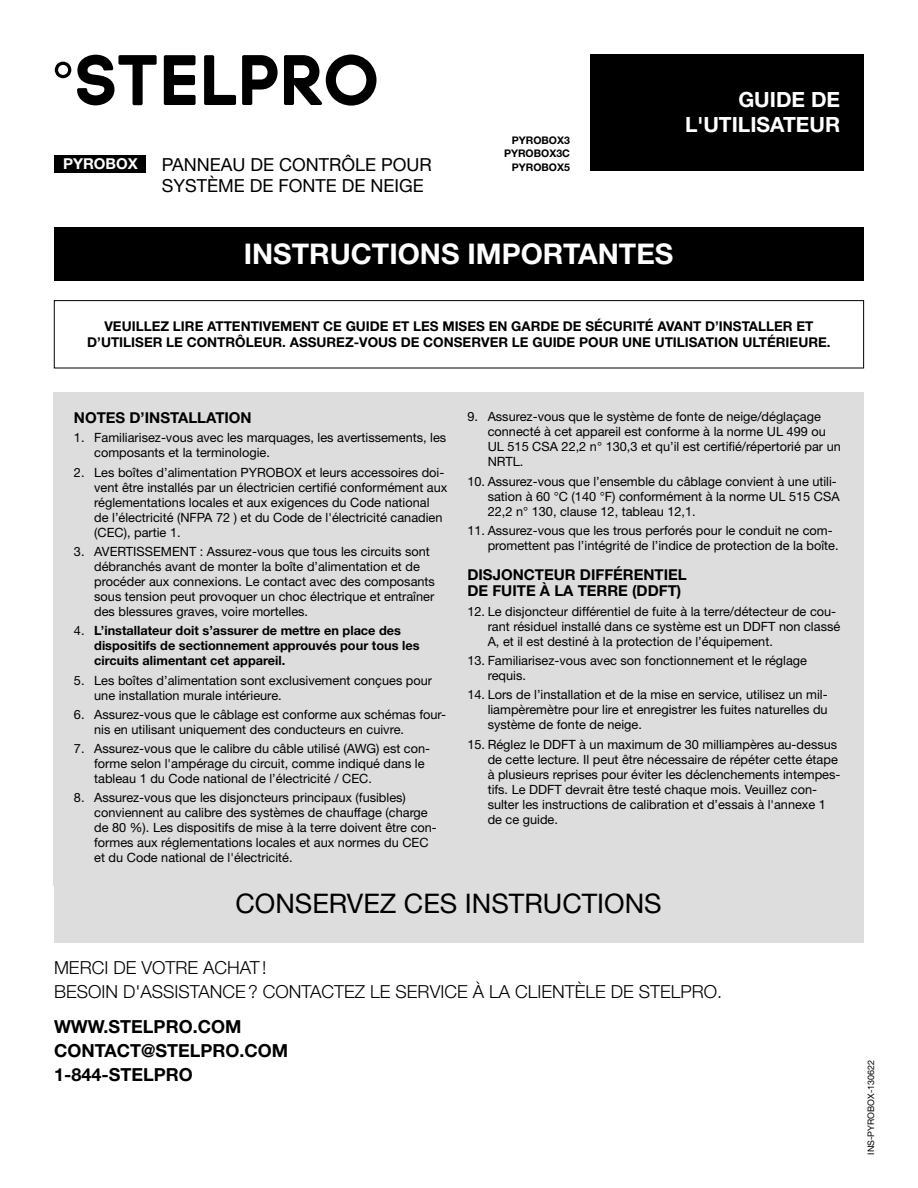
<style>
.page{position:relative;width:918px;height:1188px;background:#fff}
.page>*{position:absolute;margin:0;border:0;box-sizing:border-box;transform-origin:0 0}
.Titre_Sections{font:700 28.5px "Helvetica Neue LT Std";color:#fff}
.Texte_avertissement{font:27px "Helvetica Neue LT Std";color:#000}
.Titre_page1{font:700 21px/25.5px "Helvetica Neue LT Std";color:#fff;text-align:right}
.Sous-titres{font:300 18px "Helvetica Neue LT Std";color:#000}
.Sous-titres-2{font:700 18px "Helvetica Neue LT Std";color:#000}
.Texte_courant{font:18px/21.6px "Helvetica Neue LT Std";color:#000}
.Sous-titre_avertisse{font:700 15px/16.5px "Helvetica Neue LT Std";color:#000}
.Series{font:700 15px "Helvetica Neue LT Std";color:#fff}
.Notes_et_astuces{font:700 13.5px/16.5px "Helvetica Neue LT Std";color:#000;text-align:center}
.t1{font:12.75px/15px "Helvetica Neue LT Std";color:#000}
.t2{font:700 12.75px/15px "Helvetica Neue LT Std";color:#000}
.Code_produit_cover{font:700 10.5px "Helvetica Neue LT Std";color:#000}
.t3{font:9px "Helvetica Neue LT Std";color:#000}
.s1{font-weight:400}
</style>
<div class="page">
<div style="left:54px;top:155px;width:92px;height:18px;background:#000"></div>
<svg style="left:77px;top:55px;width:80px;height:50px"></svg>
<svg style="left:164px;top:55px;width:32px;height:50px"></svg>
<svg style="left:204px;top:55px;width:32px;height:50px"></svg>
<svg style="left:242px;top:55px;width:36px;height:50px"></svg>
<svg style="left:284px;top:55px;width:93px;height:51px"></svg>
<svg style="left:55px;top:62px;width:16px;height:16px"></svg>
<div style="left:54px;top:392px;width:810px;height:551px;background:#ddd"></div>
<div style="left:591px;top:54px;width:273px;height:116px;background:#000"></div>
<div style="left:54px;top:227px;width:810px;height:54px;background:#000"></div>
<div style="left:54px;top:300px;width:810px;height:68px;border:1px solid #000"></div>
<p class="Code_produit_cover" style="left:512px;top:133px;width:60px">PYROBOX3</p>
<p class="Code_produit_cover" style="left:504px;top:147px;width:67px">PYROBOX3C</p>
<p class="Texte_courant" style="left:162px;top:153px;width:272px">PANNEAU DE CONTRÔLE POUR<br>SYSTÈME DE FONTE DE NEIGE</p>
<p class="Series" style="left:63px;top:155px;width:76px">PYROBOX</p>
<p class="Code_produit_cover" style="left:512px;top:160px;width:60px">PYROBOX5</p>
<p class="Titre_page1" style="left:685px;top:86px;width:157px">GUIDE DE<br>L'UTILISATEUR</p>
<p class="Titre_Sections" style="left:244px;top:236px;width:431px">INSTRUCTIONS IMPORTANTES</p>
<p class="Notes_et_astuces" style="left:87px;top:318px;width:745px">VEUILLEZ LIRE ATTENTIVEMENT CE GUIDE ET LES MISES EN GARDE DE SÉCURITÉ AVANT D’INSTALLER ET<br>D’UTILISER LE CONTRÔLEUR. ASSUREZ-VOUS DE CONSERVER LE GUIDE POUR UNE UTILISATION ULTÉRIEURE.</p>
<p class="Sous-titre_avertisse" style="left:74px;top:409px;width:179px">NOTES D’INSTALLATION</p>
<p class="t1" style="left:94px;top:430px;width:354px;text-indent:-20px">1. Familiarisez-vous avec les marquages, les avertissements, les composants et la terminologie.</p>
<p class="t1" style="left:94px;top:464px;width:355px;text-indent:-20px">2. Les boîtes d’alimentation PYROBOX et leurs accessoires doi&shy;vent être installés par un électricien certifié conformément aux réglementations locales et aux exigences du Code national<br>de l’électricité (NFPA 72 ) et du Code de l'électricité canadien (CEC), partie 1.</p>
<p class="t1" style="left:94px;top:544px;width:342px;text-indent:-20px">3. AVERTISSEMENT : Assurez-vous que tous les circuits sont débranchés avant de monter la boîte d’alimentation et de procéder aux connexions. Le contact avec des composants sous tension peut provoquer un choc électrique et entraîner des blessures graves, voire mortelles.</p>
<p class="t2" style="left:94px;top:623px;width:327px;text-indent:-20px"><span class="s1">4.</span> L’installateur doit s’assurer de mettre en place des dispositifs de sectionnement approuvés pour tous les circuits alimentant cet appareil.</p>
<p class="t1" style="left:94px;top:672px;width:339px;text-indent:-20px">5. Les boîtes d’alimentation sont exclusivement conçues pour une installation murale intérieure.</p>
<p class="t1" style="left:94px;top:707px;width:353px;text-indent:-20px">6. Assurez-vous que le câblage est conforme aux schémas four&shy;nis en utilisant uniquement des conducteurs en cuivre.</p>
<p class="t1" style="left:94px;top:741px;width:337px;text-indent:-20px">7. Assurez-vous que le calibre du câble utilisé (AWG) est con&shy;forme selon l'ampérage du circuit, comme indiqué dans le tableau 1 du Code national de l’électricité / CEC.</p>
<p class="t1" style="left:94px;top:790px;width:344px;text-indent:-20px">8. Assurez-vous que les disjoncteurs principaux (fusibles) conviennent au calibre des systèmes de chauffage (charge de 80 %). Les dispositifs de mise à la terre doivent être con&shy;formes aux réglementations locales et aux normes du CEC et du Code national de l'électricité.</p>
<p class="t1" style="left:488px;top:409px;width:355px;text-indent:-20px">9. Assurez-vous que le système de fonte de neige/déglaçage connecté à cet appareil est conforme à la norme UL 499 ou UL 515 CSA 22,2 n° 130,3 et qu’il est certifié/répertorié par un NRTL.</p>
<p class="t1" style="left:488px;top:473px;width:353px;text-indent:-20px">10. Assurez-vous que l’ensemble du câblage convient à une utili&shy;sation à 60 °C (140 °F) conformément à la norme UL 515 CSA<br>22,2 n° 130, clause 12, tableau 12,1.</p>
<p class="t1" style="left:488px;top:523px;width:352px;text-indent:-20px">11. Assurez-vous que les trous perforés pour le conduit ne com&shy;promettent pas l’intégrité de l’indice de protection de la boîte.</p>
<p class="Sous-titre_avertisse" style="left:467px;top:566px;width:221px">DISJONCTEUR DIFFÉRENTIEL<br>DE FUITE À LA TERRE (DDFT)</p>
<p class="t1" style="left:488px;top:604px;width:354px;text-indent:-20px">12. Le disjoncteur différentiel de fuite à la terre/détecteur de cou&shy;rant résiduel installé dans ce système est un DDFT non classé<br>A, et il est destiné à la protection de l’équipement.</p>
<p class="t1" style="left:488px;top:653px;width:321px;text-indent:-20px">13. Familiarisez-vous avec son fonctionnement et le réglage requis.</p>
<p class="t1" style="left:488px;top:687px;width:342px;text-align:justify;text-indent:-20px">14. Lors de l’installation et de la mise en service, utilisez un mil&shy;liampèremètre pour lire et enregistrer les fuites naturelles du système de fonte de neige.</p>
<p class="t1" style="left:488px;top:737px;width:354px;text-indent:-20px">15. Réglez le DDFT à un maximum de 30 milliampères au-dessus de cette lecture. Il peut être nécessaire de répéter cette étape à plusieurs reprises pour éviter les déclenchements intempes&shy;tifs. Le DDFT devrait être testé chaque mois. Veuillez con&shy;sulter les instructions de calibration et d’essais à l'annexe 1 de ce guide.</p>
<p class="Texte_avertissement" style="left:235px;top:887px;width:428px">CONSERVEZ CES INSTRUCTIONS</p>
<p class="Sous-titres" style="left:54px;top:957px;width:214px">MERCI DE VOTRE ACHAT!</p>
<p class="Sous-titres" style="left:54px;top:981px;width:670px">BESOIN D'ASSISTANCE? CONTACTEZ LE SERVICE À LA CLIENTÈLE DE STELPRO.</p>
<p class="Sous-titres-2" style="left:54px;top:1016px;width:189px">WWW.STELPRO.COM</p>
<p class="Sous-titres-2" style="left:54px;top:1040px;width:236px">CONTACT@STELPRO.COM</p>
<p class="Sous-titres-2" style="left:54px;top:1064px;width:140px">1-844-STELPRO</p>
<p class="t3" style="left:866px;top:1155px;width:96px;rotate:-90deg">INS-PYROBOX-130622</p>
</div>
